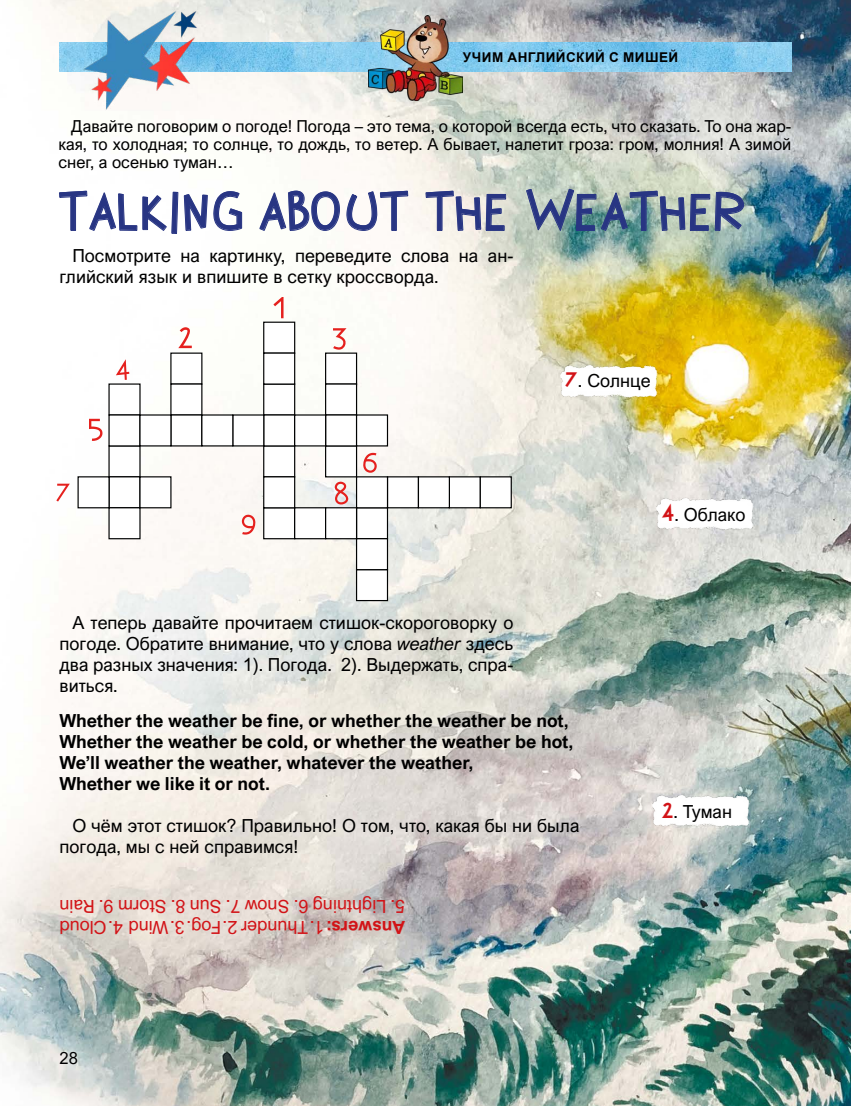
<style>
.page{position:relative;width:851px;height:1106px;background:#fff}
.page>*{position:absolute;margin:0;border:0;box-sizing:border-box;transform-origin:0 0}
.t1{font:31.5px "Mishav 1";letter-spacing:.04em;color:#283583}
.t2{font:18px/21px "Arial Nova";color:#000}
.t3{font:700 18px/21px "Arial Nova";color:#000}
.t4{font:18px "Arial Nova";color:#d21317}
.t5{font:16.5px/18px "Arial Nova";color:#000;text-align:justify}
.t6{font:700 13.5px "Arial";letter-spacing:.035em;color:#000}
.s1{font-family:"Nash Misha";font-weight:700;font-size:16.5px;color:#d21317}
.s2{font-style:italic}
.s3{font-weight:700}
</style>
<div class="page">
<img style="left:0;top:0;width:850px;height:1106px">
<img style="left:60px;top:43px;width:731px;height:29px">
<img style="left:82px;top:10px;width:116px;height:101px">
<img style="left:368px;top:15px;width:94px;height:86px">
<svg style="left:59px;top:176px;width:183px;height:58px"></svg>
<svg style="left:259px;top:174px;width:81px;height:57px"></svg>
<svg style="left:346px;top:190px;width:62px;height:41px"></svg>
<svg style="left:425px;top:190px;width:81px;height:41px;background:#d4d2d5"></svg>
<svg style="left:525px;top:188px;width:219px;height:44px;background:#9ab0ad"></svg>
<div style="left:109px;top:384px;width:31px;height:31px;background:#fff"></div>
<div style="left:264px;top:322px;width:30px;height:31px;background:#fff"></div>
<div style="left:263px;top:321px;width:32px;height:33px;border:1px solid #010202"></div>
<div style="left:325px;top:353px;width:31px;height:31px;background:#fff"></div>
<div style="left:325px;top:352px;width:32px;height:32px;border:1px solid #010202"></div>
<div style="left:325px;top:446px;width:31px;height:31px;background:#fff"></div>
<div style="left:325px;top:445px;width:32px;height:32px;border:1px solid #010202"></div>
<div style="left:264px;top:446px;width:30px;height:31px;background:#fff"></div>
<div style="left:263px;top:445px;width:32px;height:32px;border:1px solid #010202"></div>
<div style="left:171px;top:353px;width:31px;height:31px;background:#fff"></div>
<div style="left:109px;top:446px;width:31px;height:31px;background:#fff"></div>
<div style="left:108px;top:445px;width:32px;height:32px;border:1px solid #010202"></div>
<div style="left:264px;top:384px;width:30px;height:31px;background:#fff"></div>
<div style="left:263px;top:383px;width:32px;height:32px;border:1px solid #010202"></div>
<div style="left:264px;top:508px;width:30px;height:30px;background:#fff"></div>
<div style="left:263px;top:507px;width:32px;height:32px;border:1px solid #010202"></div>
<div style="left:109px;top:415px;width:31px;height:31px;background:#fff"></div>
<div style="left:108px;top:414px;width:32px;height:32px;border:1px solid #010202"></div>
<div style="left:264px;top:353px;width:30px;height:31px;background:#fff"></div>
<div style="left:263px;top:352px;width:32px;height:32px;border:1px solid #010202"></div>
<div style="left:325px;top:384px;width:31px;height:31px;background:#fff"></div>
<div style="left:325px;top:383px;width:32px;height:32px;border:1px solid #010202"></div>
<div style="left:264px;top:477px;width:30px;height:31px;background:#fff"></div>
<div style="left:263px;top:476px;width:32px;height:32px;border:1px solid #010202"></div>
<div style="left:171px;top:384px;width:31px;height:31px;background:#fff"></div>
<div style="left:170px;top:383px;width:32px;height:32px;border:1px solid #010202"></div>
<div style="left:109px;top:477px;width:31px;height:31px;background:#fff"></div>
<div style="left:108px;top:476px;width:32px;height:32px;border:1px solid #010202"></div>
<div style="left:171px;top:415px;width:31px;height:31px;background:#fff"></div>
<div style="left:170px;top:414px;width:32px;height:32px;border:1px solid #010202"></div>
<div style="left:264px;top:415px;width:30px;height:31px;background:#fff"></div>
<div style="left:263px;top:414px;width:32px;height:32px;border:1px solid #010202"></div>
<div style="left:387px;top:477px;width:31px;height:31px;background:#fff"></div>
<div style="left:387px;top:476px;width:32px;height:32px;border:1px solid #010202"></div>
<div style="left:294px;top:508px;width:31px;height:30px;background:#fff"></div>
<div style="left:294px;top:507px;width:32px;height:32px;border:1px solid #010202"></div>
<div style="left:325px;top:415px;width:31px;height:31px;background:#fff"></div>
<div style="left:325px;top:414px;width:32px;height:32px;border:1px solid #010202"></div>
<div style="left:449px;top:477px;width:31px;height:31px;background:#fff"></div>
<div style="left:448px;top:476px;width:33px;height:32px;border:1px solid #010202"></div>
<div style="left:356px;top:508px;width:31px;height:30px;background:#fff"></div>
<div style="left:356px;top:507px;width:32px;height:32px;border:1px solid #010202"></div>
<div style="left:356px;top:569px;width:31px;height:31px;background:#fff"></div>
<div style="left:356px;top:569px;width:32px;height:32px;border:1px solid #010202"></div>
<div style="left:78px;top:477px;width:31px;height:31px;background:#fff"></div>
<div style="left:77px;top:476px;width:33px;height:32px;border:1px solid #010202"></div>
<div style="left:140px;top:415px;width:31px;height:31px;background:#fff"></div>
<div style="left:139px;top:414px;width:32px;height:32px;border:1px solid #010202"></div>
<div style="left:233px;top:415px;width:31px;height:31px;background:#fff"></div>
<div style="left:232px;top:414px;width:32px;height:32px;border:1px solid #010202"></div>
<div style="left:356px;top:477px;width:31px;height:31px;background:#fff"></div>
<div style="left:356px;top:476px;width:32px;height:32px;border:1px solid #010202"></div>
<div style="left:356px;top:538px;width:31px;height:31px;background:#fff"></div>
<div style="left:356px;top:538px;width:32px;height:32px;border:1px solid #010202"></div>
<div style="left:140px;top:477px;width:31px;height:31px;background:#fff"></div>
<div style="left:139px;top:476px;width:32px;height:32px;border:1px solid #010202"></div>
<div style="left:202px;top:415px;width:31px;height:31px;background:#fff"></div>
<div style="left:201px;top:414px;width:32px;height:32px;border:1px solid #010202"></div>
<div style="left:294px;top:415px;width:31px;height:31px;background:#fff"></div>
<div style="left:294px;top:414px;width:32px;height:32px;border:1px solid #010202"></div>
<div style="left:418px;top:477px;width:31px;height:31px;background:#fff"></div>
<div style="left:418px;top:476px;width:32px;height:32px;border:1px solid #010202"></div>
<div style="left:325px;top:508px;width:31px;height:30px;background:#fff"></div>
<div style="left:325px;top:507px;width:32px;height:32px;border:1px solid #010202"></div>
<div style="left:356px;top:415px;width:31px;height:31px;background:#fff"></div>
<div style="left:356px;top:414px;width:32px;height:32px;border:1px solid #010202"></div>
<div style="left:480px;top:477px;width:31px;height:31px;background:#fff"></div>
<div style="left:479px;top:476px;width:32px;height:32px;border:1px solid #010202"></div>
<div style="left:109px;top:508px;width:31px;height:30px;background:#fff"></div>
<div style="left:108px;top:507px;width:32px;height:32px;border:1px solid #010202"></div>
<svg style="left:116px;top:359px;width:13px;height:21px"></svg>
<svg style="left:56px;top:483px;width:14px;height:18px"></svg>
<svg style="left:89px;top:419px;width:14px;height:22px"></svg>
<svg style="left:363px;top:453px;width:13px;height:20px"></svg>
<svg style="left:334px;top:481px;width:14px;height:23px"></svg>
<svg style="left:242px;top:514px;width:13px;height:20px"></svg>
<svg style="left:178px;top:327px;width:14px;height:21px"></svg>
<svg style="left:273px;top:297px;width:10px;height:21px"></svg>
<svg style="left:333px;top:328px;width:13px;height:22px"></svg>
<img style="left:652px;top:794px;width:97px;height:32px">
<img style="left:560px;top:365px;width:97px;height:32px">
<img style="left:656px;top:497px;width:97px;height:33px">
<p class="t6" style="left:463px;top:48px;width:217px">УЧИМ АНГЛИЙСКИЙ С МИШЕЙ</p>
<p class="t5" style="left:58px;top:117px;width:734px;text-indent:13px">Давайте поговорим о погоде! Погода – это тема, о которой всегда есть, что сказать. То она жар&shy;кая, то холодная; то солнце, то дождь, то ветер. А бывает, налетит гроза: гром, молния! А зимой снег, а осенью туман…</p>
<h1 class="t1" style="left:60px;top:201px;width:687px">TALKING ABOUT THE WEATHER</h1>
<p class="t2" style="left:60px;top:245px;width:455px;text-indent:13px">Посмотрите на картинку, переведите слова на ан&shy;глийский язык и впишите в сетку кроссворда.</p>
<p class="t2" style="left:565px;top:370px;width:87px"><span class="s1">7</span>. Солнце</p>
<p class="t2" style="left:60px;top:612px;width:455px;text-align:justify;text-indent:13px">А теперь давайте прочитаем стишок-скороговорку о погоде. Обратите внимание, что у слова <span class="s2">weather</span> здесь два разных значения: 1). Погода. 2). Выдержать, спра&shy;виться.</p>
<p class="t3" style="left:60px;top:710px;width:515px">Whether the weather be fine, or whether the weather be not, Whether the weather be cold, or whether the weather be hot, We’ll weather the weather, whatever the weather,<br>Whether we like it or not.</p>
<p class="t2" style="left:60px;top:815px;width:521px;text-indent:13px">О чём этот стишок? Правильно! О том, что, какая бы ни была погода, мы с ней справимся!</p>
<p class="t4" style="left:405px;top:916px;width:347px;rotate:-180deg">5. Lightning 6. Snow 7. Sun 8. Storm 9. Rain</p>
<p class="t4" style="left:405px;top:937px;width:347px;rotate:-180deg"><span class="s3">Answers:</span>1. Thunder 2. Fog. 3. Wind 4. Cloud</p>
<p class="t2" style="left:662px;top:503px;width:85px"><span class="s1">4</span>. Облако</p>
<p class="t2" style="left:662px;top:801px;width:71px"><span class="s1">2</span>. Туман</p>
<p class="t5" style="left:60px;top:1048px;width:20px">28</p>
</div>
